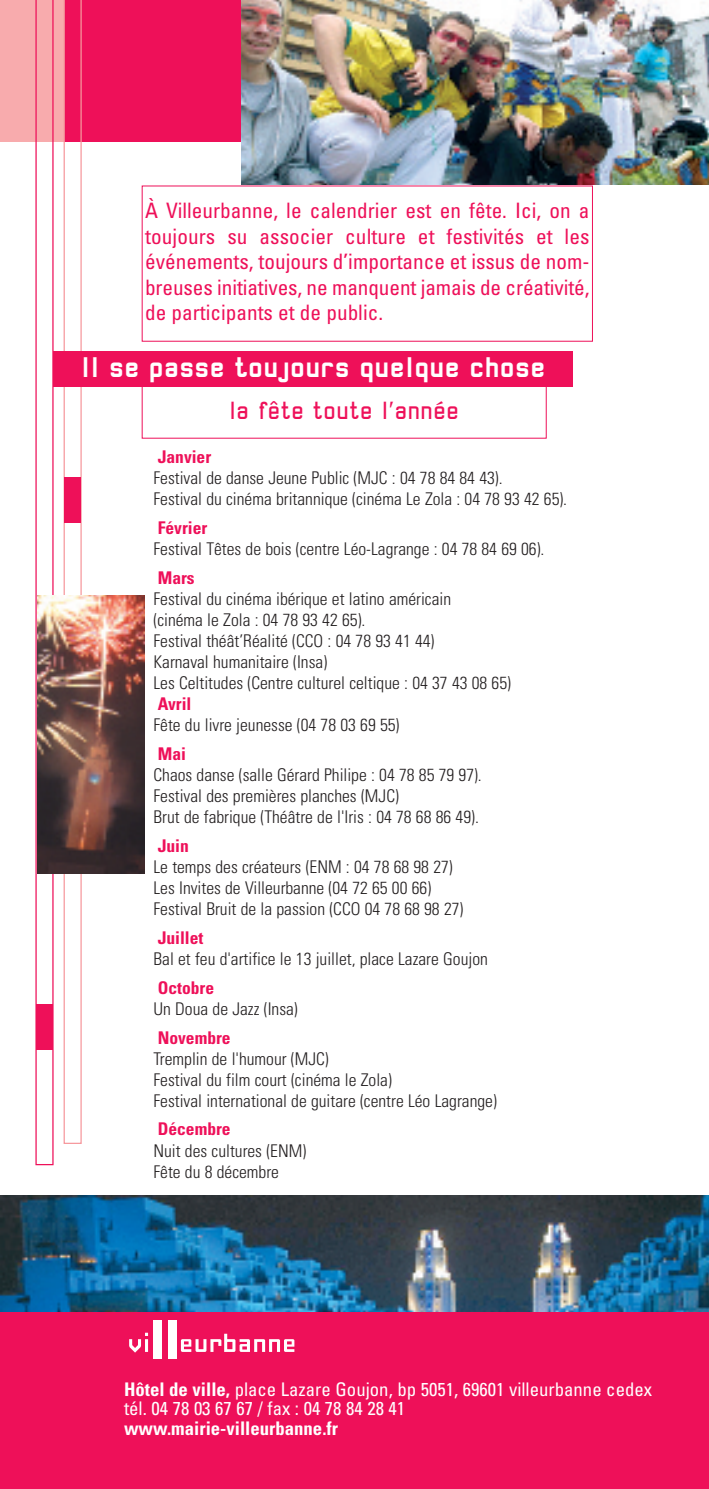
<style>
.page{position:relative;width:709px;height:1489px;background:#fff}
.page>*{position:absolute;margin:0;border:0;box-sizing:border-box;transform-origin:0 0}
.t1{font:700 30px "Robust ICG";letter-spacing:-.01em;color:#fff}
.t2{font:26.25px "Robust ICG";color:#ee1059}
.t3{font:condensed 21.25px/25.5px "Univers";letter-spacing:-.005em;color:#ee1059;text-align:justify}
.t4{font:condensed 18.75px/19.5px "Univers";color:#fff}
.t5{font:700 condensed 18.75px "Univers";color:#fff}
.t6{font:300 condensed 17.5px/21px "Univers";color:#231f20}
.t7{font:700 condensed 17.5px "Univers";color:#ee1059}
.s1{font-weight:700}
</style>
<div class="page">
<div style="left:64px;top:0;width:177px;height:142px;background:#ee1059"></div>
<div style="left:0;top:0;width:64px;height:142px;background:#f8abad"></div>
<img style="left:241px;top:0;width:468px;height:184px">
<svg style="left:35px;top:0;width:19px;height:1165px"></svg>
<svg style="left:64px;top:0;width:18px;height:1143px"></svg>
<img style="left:37px;top:595px;width:107px;height:278px">
<div style="left:65px;top:477px;width:16px;height:46px;background:#ee1059"></div>
<div style="left:37px;top:1004px;width:16px;height:46px;background:#ee1059"></div>
<img style="left:0;top:1195px;width:709px;height:116px">
<div style="left:0;top:1311px;width:709px;height:177px;background:#ee1059"></div>
<svg style="left:129px;top:1332px;width:19px;height:20px"></svg>
<svg style="left:181px;top:1333px;width:113px;height:18px"></svg>
<div style="left:153px;top:1319px;width:9px;height:39px;background:#fff"></div>
<div style="left:168px;top:1319px;width:9px;height:39px;background:#fff"></div>
<div style="left:53px;top:351px;width:520px;height:36px;background:#ee1059"></div>
<p class="t3" style="left:145px;top:200px;width:446px">À Villeurbanne, le calendrier est en fête. Ici, on a toujours su associer culture et festivités et les événements, toujours d’importance et issus de nom&shy;breuses initiatives, ne manquent jamais de créativité, de participants et de public.</p>
<h1 class="t1" style="left:81px;top:349px;width:466px">Il se passe toujours quelque chose</h1>
<h2 class="t2" style="left:229px;top:395px;width:231px">la fête toute l’année</h2>
<p class="t7" style="left:158px;top:450px;width:55px">Janvier</p>
<p class="t6" style="left:153px;top:468px;width:415px">Festival de danse Jeune Public (MJC : 04 78 84 84 43).<br>Festival du cinéma britannique (cinéma Le Zola : 04 78 93 42 65).</p>
<p class="t7" style="left:158px;top:521px;width:51px">Février</p>
<p class="t6" style="left:153px;top:539px;width:392px">Festival Têtes de bois (centre Léo-Lagrange : 04 78 84 69 06).</p>
<p class="t7" style="left:158px;top:571px;width:38px">Mars</p>
<p class="t6" style="left:153px;top:589px;width:359px">Festival du cinéma ibérique et latino américain<br>(cinéma le Zola : 04 78 93 42 65).<br>Festival théât’Réalité (CCO : 04 78 93 41 44)<br>Karnaval humanitaire (Insa)<br>Les Celtitudes (Centre culturel celtique : 04 37 43 08 65)</p>
<p class="t7" style="left:158px;top:697px;width:35px">Avril</p>
<p class="t6" style="left:153px;top:715px;width:247px">Fête du livre jeunesse (04 78 03 69 55)</p>
<p class="t7" style="left:158px;top:747px;width:30px">Mai</p>
<p class="t6" style="left:153px;top:765px;width:330px">Chaos danse (salle Gérard Philipe : 04 78 85 79 97).<br>Festival des premières planches (MJC)<br>Brut de fabrique (Théâtre de l'Iris : 04 78 68 86 49).</p>
<p class="t7" style="left:158px;top:839px;width:33px">Juin</p>
<p class="t6" style="left:153px;top:857px;width:311px">Le temps des créateurs (ENM : 04 78 68 98 27)<br>Les Invites de Villeurbanne (04 72 65 00 66)<br>Festival Bruit de la passion (CCO 04 78 68 98 27)</p>
<p class="t7" style="left:158px;top:930px;width:47px">Juillet</p>
<p class="t6" style="left:153px;top:949px;width:336px">Bal et feu d'artifice le 13 juillet, place Lazare Goujon</p>
<p class="t7" style="left:158px;top:980px;width:58px">Octobre</p>
<p class="t6" style="left:153px;top:999px;width:146px">Un Doua de Jazz (Insa)</p>
<p class="t7" style="left:158px;top:1030px;width:74px">Novembre</p>
<p class="t6" style="left:153px;top:1049px;width:345px">Tremplin de l'humour (MJC)<br>Festival du film court (cinéma le Zola)<br>Festival international de guitare (centre Léo Lagrange)</p>
<p class="t7" style="left:158px;top:1122px;width:74px">Décembre</p>
<p class="t6" style="left:153px;top:1141px;width:154px">Nuit des cultures (ENM)<br>Fête du 8 décembre</p>
<p class="t4" style="left:124px;top:1380px;width:529px"><span class="s1">Hôtel de ville,</span> place Lazare Goujon, bp 5051, 69601 villeurbanne cedex tél. 04 78 03 67 67 / fax : 04 78 84 28 41</p>
<p class="t5" style="left:124px;top:1420px;width:215px">www.mairie-villeurbanne.fr</p>
</div>
